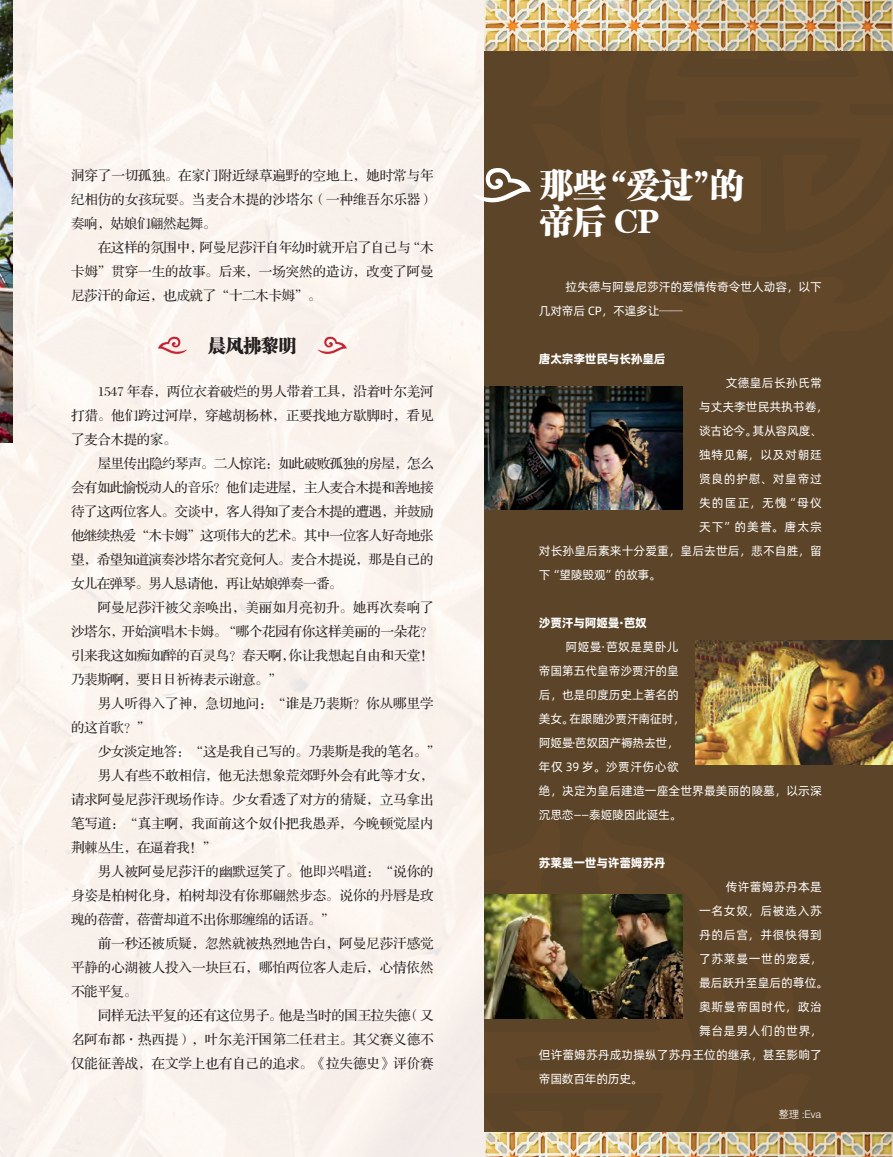
<style>
.page{position:relative;width:893px;height:1157px;background:#fff}
.page>*{position:absolute;margin:0;border:0;box-sizing:border-box;transform-origin:0 0}
.t1{font:33.6px/35.8px "FZCSJW GB1 0";letter-spacing:-.025em;color:#fff}
.t2{font:18px "FZCSJW GB1 0";letter-spacing:-.025em;color:#231f20}
.t3{font:13.5px "FZS3 JW GB1 0";letter-spacing:-.01em;color:#231f20}
.t4{font:13.5px "FZS3 JW GB1 0";letter-spacing:-.04em;color:#231f20}
.t5{font:13.5px "FZS3 JW GB1 0";letter-spacing:-.045em;color:#231f20}
.t6{font:12px/24px "Alibaba Pu Hui Ti 2 55 Regular";color:#fff}
.t7{font:12px "Alibaba Pu Hui Ti 2 55 Regular";letter-spacing:.055em;color:#fff}
.t8{font:12px "Alibaba Pu Hui Ti 2 55 Regular";letter-spacing:-.025em;color:#fff}
.t9{font:12px "Alibaba Pu Hui Ti 2 105 Heavy";letter-spacing:-.025em;color:#fff}
.t10{font:12px "Alibaba Pu Hui Ti 2 55 Regular";letter-spacing:.02em;color:#fff}
.t11{font:12px "Alibaba Pu Hui Ti 2 55 Regular";letter-spacing:.035em;color:#fff}
.t12{font:12px "Alibaba Pu Hui Ti 2 55 Regular";letter-spacing:.03em;color:#fff}
.t13{font:10.5px "FZZDXJW GB1 0";color:#fff}
.s1{font-family:"FZS3 JW GB1 0"}
</style>
<div class="page">
<img style="left:0;top:0;width:485px;height:1157px">
<img style="left:0;top:0;width:13px;height:442px">
<div style="left:485px;top:0;width:408px;height:1157px;background:#5c4428"></div>
<svg style="left:472px;top:168px;width:59px;height:34px"></svg>
<img style="left:485px;top:386px;width:197px;height:124px">
<img style="left:696px;top:641px;width:197px;height:123px">
<img style="left:485px;top:894px;width:197px;height:124px">
<svg style="left:317px;top:337px;width:30px;height:17px"></svg>
<svg style="left:158px;top:337px;width:29px;height:17px"></svg>
<img style="left:485px;top:0;width:408px;height:51px">
<img style="left:485px;top:1132px;width:408px;height:25px">
<p class="t3" style="left:71px;top:168px;width:364px">洞穿了一切孤独。在家门附近绿草遍野的空地上，她时常与年</p>
<p class="t3" style="left:71px;top:192px;width:364px">纪相仿的女孩玩耍。当麦合木提的沙塔尔（一种维吾尔乐器）</p>
<p class="t3" style="left:71px;top:216px;width:147px">奏响，姑娘们翩然起舞。</p>
<p class="t3" style="left:98px;top:240px;width:337px">在这样的氛围中，阿曼尼莎汗自年幼时就开启了自己与“木</p>
<p class="t3" style="left:71px;top:264px;width:364px">卡姆”贯穿一生的故事。后来，一场突然的造访，改变了阿曼</p>
<p class="t3" style="left:71px;top:288px;width:252px">尼莎汗的命运，也成就了“十二木卡姆”。</p>
<p class="t2" style="left:208px;top:335px;width:90px">晨风拂黎明</p>
<p class="t3" style="left:98px;top:384px;width:337px">1547 年春，两位衣着破烂的男人带着工具，沿着叶尔羌河</p>
<p class="t3" style="left:71px;top:408px;width:364px">打猎。他们跨过河岸，穿越胡杨林，正要找地方歇脚时，看见</p>
<p class="t3" style="left:71px;top:432px;width:107px">了麦合木提的家。</p>
<p class="t5" style="left:98px;top:456px;width:337px">屋里传出隐约琴声。二人惊诧：如此破败孤独的房屋，怎么</p>
<p class="t4" style="left:71px;top:480px;width:364px">会有如此愉悦动人的音乐？他们走进屋，主人麦合木提和善地接</p>
<p class="t4" style="left:71px;top:504px;width:364px">待了这两位客人。交谈中，客人得知了麦合木提的遭遇，并鼓励</p>
<p class="t4" style="left:71px;top:528px;width:364px">他继续热爱“木卡姆”这项伟大的艺术。其中一位客人好奇地张</p>
<p class="t4" style="left:71px;top:552px;width:364px">望，希望知道演奏沙塔尔者究竟何人。麦合木提说，那是自己的</p>
<p class="t5" style="left:71px;top:576px;width:273px">女儿在弹琴。男人恳请他，再让姑娘弹奏一番。</p>
<p class="t3" style="left:98px;top:600px;width:337px">阿曼尼莎汗被父亲唤出，美丽如月亮初升。她再次奏响了</p>
<p class="t3" style="left:71px;top:624px;width:364px">沙塔尔，开始演唱木卡姆。“哪个花园有你这样美丽的一朵花？</p>
<p class="t3" style="left:71px;top:648px;width:364px">引来我这如痴如醉的百灵鸟？春天啊，你让我想起自由和天堂！</p>
<p class="t3" style="left:71px;top:672px;width:212px">乃裴斯啊，要日日祈祷表示谢意。”</p>
<p class="t3" style="left:98px;top:696px;width:337px">男人听得入了神，急切地问：“谁是乃裴斯？你从哪里学</p>
<p class="t3" style="left:71px;top:720px;width:81px">的这首歌？”</p>
<p class="t3" style="left:98px;top:744px;width:344px">少女淡定地答：“这是我自己写的。乃裴斯是我的笔名。”</p>
<p class="t3" style="left:98px;top:768px;width:337px">男人有些不敢相信，他无法想象荒郊野外会有此等才女，</p>
<p class="t3" style="left:71px;top:792px;width:364px">请求阿曼尼莎汗现场作诗。少女看透了对方的猜疑，立马拿出</p>
<p class="t3" style="left:71px;top:816px;width:364px">笔写道：“真主啊，我面前这个奴仆把我愚弄，今晚顿觉屋内</p>
<p class="t3" style="left:71px;top:840px;width:147px">荆棘丛生，在逼着我！”</p>
<p class="t3" style="left:98px;top:864px;width:337px">男人被阿曼尼莎汗的幽默逗笑了。他即兴唱道：“说你的</p>
<p class="t3" style="left:71px;top:888px;width:364px">身姿是柏树化身，柏树却没有你那翩然步态。说你的丹唇是玫</p>
<p class="t3" style="left:71px;top:912px;width:265px">瑰的蓓蕾，蓓蕾却道不出你那缠绵的话语。”</p>
<p class="t3" style="left:98px;top:936px;width:337px">前一秒还被质疑，忽然就被热烈地告白，阿曼尼莎汗感觉</p>
<p class="t3" style="left:71px;top:960px;width:364px">平静的心湖被人投入一块巨石，哪怕两位客人走后，心情依然</p>
<p class="t3" style="left:71px;top:984px;width:68px">不能平复。</p>
<p class="t3" style="left:98px;top:1008px;width:337px">同样无法平复的还有这位男子。他是当时的国王拉失德（又</p>
<p class="t3" style="left:71px;top:1032px;width:364px">名阿布都·热西提），叶尔羌汗国第二任君主。其父赛义德不</p>
<p class="t3" style="left:71px;top:1056px;width:364px">仅能征善战，在文学上也有自己的追求。《拉失德史》评价赛</p>
<p class="t1" style="left:540px;top:168px;width:205px">那些“爱过”的帝后 CP</p>
<p class="t6" style="left:539px;top:274px;width:285px;text-indent:27px">拉失德与阿曼尼莎汗的爱情传奇令世人动容，以下几对帝后 CP，不遑多让<span class="s1">——</span></p>
<p class="t9" style="left:539px;top:349px;width:128px">唐太宗李世民与长孙皇后</p>
<p class="t10" style="left:726px;top:374px;width:98px">文德皇后长孙氏常</p>
<p class="t6" style="left:699px;top:394px;width:130px">与丈夫李世民共执书卷，</p>
<p class="t8" style="left:699px;top:422px;width:124px">谈古论今。其从容风度、</p>
<p class="t7" style="left:699px;top:446px;width:124px">独特见解，以及对朝廷</p>
<p class="t7" style="left:699px;top:470px;width:124px">贤良的护慰、对皇帝过</p>
<p class="t6" style="left:699px;top:490px;width:124px">失的匡正，无愧“母仪</p>
<p class="t6" style="left:699px;top:514px;width:124px">天下”的美誉。唐太宗</p>
<p class="t6" style="left:539px;top:538px;width:284px">对长孙皇后素来十分爱重，皇后去世后，悲不自胜，留</p>
<p class="t6" style="left:539px;top:562px;width:124px">下“望陵毁观”的故事。</p>
<p class="t9" style="left:539px;top:613px;width:110px">沙贾汗与阿姬曼·芭奴</p>
<p class="t12" style="left:566px;top:638px;width:115px">阿姬曼·芭奴是莫卧儿</p>
<p class="t6" style="left:539px;top:658px;width:141px">帝国第五代皇帝沙贾汗的皇</p>
<p class="t6" style="left:539px;top:682px;width:141px">后，也是印度历史上著名的</p>
<p class="t8" style="left:539px;top:710px;width:147px">美女。在跟随沙贾汗南征时，</p>
<p class="t8" style="left:539px;top:734px;width:141px">阿姬曼·芭奴因产褥热去世，</p>
<p class="t11" style="left:539px;top:758px;width:141px">年仅 39 岁。沙贾汗伤心欲</p>
<p class="t6" style="left:539px;top:778px;width:285px">绝，决定为皇后建造一座全世界最美丽的陵墓，以示深</p>
<p class="t8" style="left:539px;top:806px;width:144px">沉思恋——泰姬陵因此诞生。</p>
<p class="t9" style="left:539px;top:853px;width:128px">苏莱曼一世与许蕾姆苏丹</p>
<p class="t10" style="left:726px;top:878px;width:98px">传许蕾姆苏丹本是</p>
<p class="t7" style="left:699px;top:902px;width:124px">一名女奴，后被选入苏</p>
<p class="t7" style="left:699px;top:926px;width:124px">丹的后宫，并很快得到</p>
<p class="t7" style="left:699px;top:950px;width:124px">了苏莱曼一世的宠爱，</p>
<p class="t6" style="left:699px;top:970px;width:130px">最后跃升至皇后的尊位。</p>
<p class="t7" style="left:699px;top:998px;width:124px">奥斯曼帝国时代，政治</p>
<p class="t7" style="left:699px;top:1022px;width:124px">舞台是男人们的世界，</p>
<p class="t6" style="left:539px;top:1042px;width:285px">但许蕾姆苏丹成功操纵了苏丹王位的继承，甚至影响了</p>
<p class="t8" style="left:539px;top:1070px;width:105px">帝国数百年的历史。</p>
<p class="t13" style="left:779px;top:1108px;width:44px">整理 :Eva</p>
</div>
